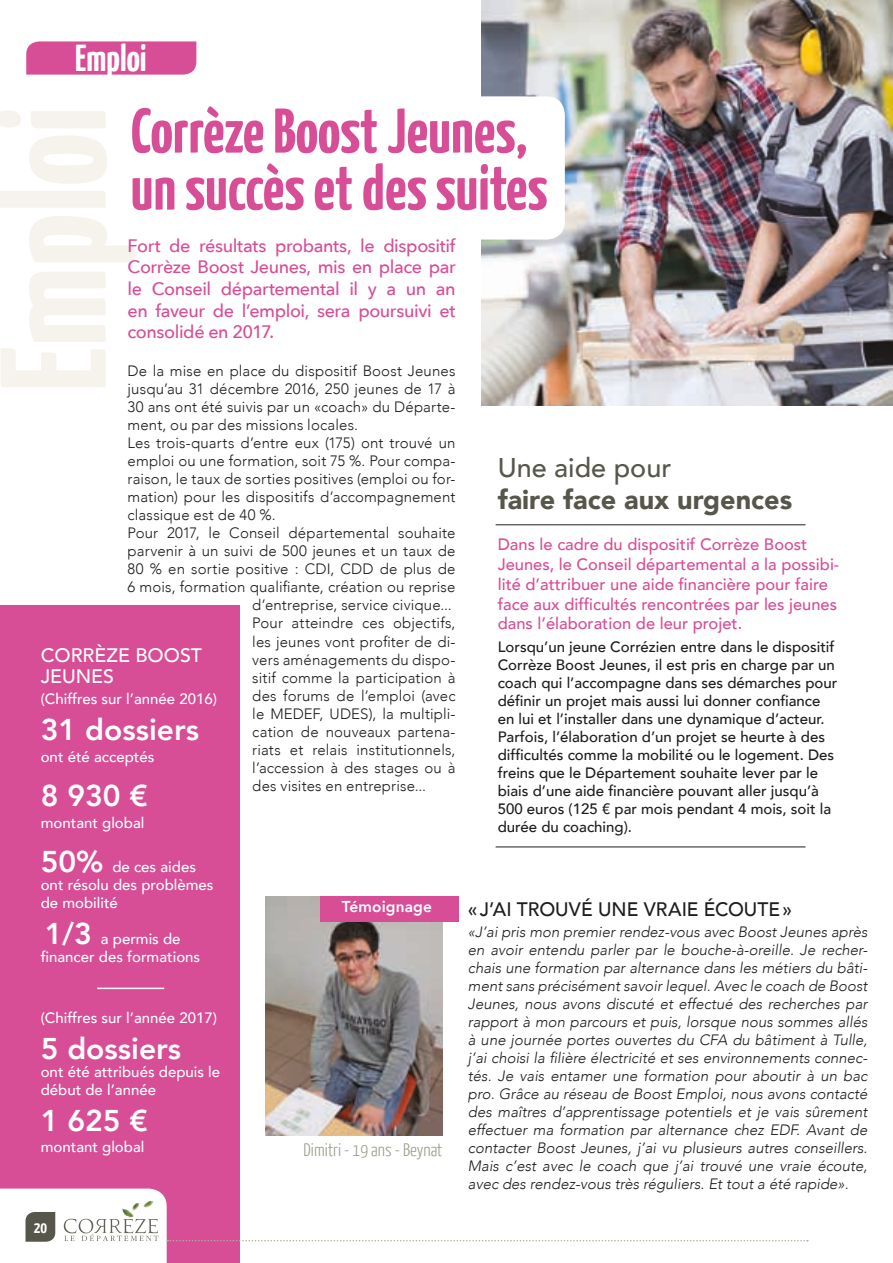
<style>
.page{position:relative;width:893px;height:1263px;background:#fff}
.page>*{position:absolute;margin:0;border:0;box-sizing:border-box;transform-origin:0 0}
.t1{font:700 63px/57px "Yanone Kaffeesatz";color:#d74d96}
.t2{font:700 37.5px "Yanone Kaffeesatz";color:#fff}
.t3{font:800 30px "Avenir";color:#fff}
.t4{font:900 27px "Avenir";color:#57564b}
.t5{font:500 27px "Avenir";color:#57564b}
.t6{font:500 19.5px "Avenir";color:#1d1d1b}
.t7{font:500 19.5px/21px "Avenir";color:#fff}
.t8{font:500 18px/21.6px "Avenir Next";letter-spacing:-.025em;color:#d74d96;text-align:justify}
.t9{font:300 18px "Yanone Kaffeesatz";color:#9d9b89}
.t10{font:500 16.5px/19.8px "Avenir";color:#d74d96}
.t11{font:700 16.5px "Yanone Kaffeesatz";color:#fff}
.t12{font:800 15.75px "Avenir";letter-spacing:.01em;color:#fff}
.t13{font:300 15px "Avenir";letter-spacing:.01em;color:#1d1d1b}
.t14{font:italic 300 15px/18px "Avenir";color:#1d1d1b;text-align:justify}
.t15{font:500 15px/18px "Avenir";color:#1d1d1b}
.t16{font:500 15px/18px "Avenir";color:#fff}
.s1{font-weight:800;font-size:30px}
</style>
<div class="page">
<img style="left:481px;top:0;width:412px;height:405px">
<div style="left:120px;top:96px;width:445px;height:144px;background:#fff;border-radius:18px"></div>
<svg style="left:26px;top:41px;width:170px;height:34px"></svg>
<div style="left:0;top:606px;width:240px;height:657px;background:#d74d96"></div>
<img style="left:265px;top:896px;width:177px;height:239px">
<div style="left:320px;top:896px;width:139px;height:26px;background:#d74d96"></div>
<svg style="left:0;top:1188px;width:808px;height:75px"></svg>
<hr style="left:496px;top:524px;width:309px;height:1px;background:#1d1d1b">
<hr style="left:496px;top:846px;width:309px;height:1px;background:#1d1d1b">
<hr style="left:97px;top:988px;width:67px;height:1px;background:#fff">
<h2 class="t2" style="left:75px;top:35px;width:73px">Emploi</h2>
<h1 class="t1" style="left:131px;top:101px;width:418px">Corrèze Boost Jeunes, un succès et des suites</h1>
<p class="t8" style="left:128px;top:234px;width:329px">Fort de résultats probants, le dispositif Corrèze Boost Jeunes, mis en place par le Conseil départemental il y a un an en faveur de l’emploi, sera poursuivi et consolidé en 2017.</p>
<p class="t13" style="left:128px;top:362px;width:329px">De la mise en place du dispositif Boost Jeunes</p>
<p class="t13" style="left:128px;top:380px;width:329px">jusqu’au 31 décembre 2016, 250 jeunes de 17 à</p>
<p class="t13" style="left:128px;top:398px;width:329px">30 ans ont été suivis par un «coach» du Départe-</p>
<p class="t13" style="left:128px;top:416px;width:232px">ment, ou par des missions locales.</p>
<p class="t13" style="left:128px;top:434px;width:329px">Les trois-quarts d’entre eux (175) ont trouvé un</p>
<p class="t13" style="left:128px;top:452px;width:329px">emploi ou une formation, soit 75 %. Pour compa-</p>
<p class="t13" style="left:128px;top:470px;width:329px">raison, le taux de sorties positives (emploi ou for-</p>
<p class="t13" style="left:128px;top:488px;width:329px">mation) pour les dispositifs d’accompagnement</p>
<p class="t13" style="left:128px;top:506px;width:150px">classique est de 40 %.</p>
<p class="t13" style="left:128px;top:524px;width:329px">Pour 2017, le Conseil départemental souhaite</p>
<p class="t13" style="left:128px;top:542px;width:329px">parvenir à un suivi de 500 jeunes et un taux de</p>
<p class="t13" style="left:128px;top:560px;width:329px">80 % en sortie positive : CDI, CDD de plus de</p>
<p class="t13" style="left:128px;top:578px;width:329px">6 mois, formation qualifiante, création ou reprise</p>
<p class="t13" style="left:252px;top:596px;width:201px">d’entreprise, service civique...</p>
<p class="t13" style="left:252px;top:614px;width:205px">Pour atteindre ces objectifs,</p>
<p class="t13" style="left:252px;top:632px;width:205px">les jeunes vont profiter de di-</p>
<p class="t13" style="left:252px;top:650px;width:205px">vers aménagements du dispo-</p>
<p class="t13" style="left:252px;top:668px;width:205px">sitif comme la participation à</p>
<p class="t13" style="left:252px;top:686px;width:205px">des forums de l’emploi (avec</p>
<p class="t13" style="left:252px;top:704px;width:205px">le MEDEF, UDES), la multipli-</p>
<p class="t13" style="left:252px;top:722px;width:205px">cation de nouveaux partena-</p>
<p class="t13" style="left:252px;top:740px;width:205px">riats et relais institutionnels,</p>
<p class="t13" style="left:252px;top:758px;width:205px">l’accession à des stages ou à</p>
<p class="t13" style="left:252px;top:776px;width:175px">des visites en entreprise...</p>
<h3 class="t7" style="left:41px;top:644px;width:163px">CORRÈZE BOOST<br>JEUNES</h3>
<p class="t16" style="left:41px;top:689px;width:178px">(Chiffres sur l’année 2016)</p>
<h3 class="t3" style="left:41px;top:706px;width:160px">31 dossiers</h3>
<p class="t16" style="left:41px;top:747px;width:115px">ont été acceptés</p>
<h3 class="t3" style="left:41px;top:772px;width:109px">8 930 €</h3>
<p class="t16" style="left:41px;top:813px;width:105px">montant global</p>
<p class="t16" style="left:41px;top:857px;width:174px"><span class="s1">50%</span> de ces aides ont résolu des problèmes de mobilité</p>
<p class="t16" style="left:41px;top:929px;width:161px"><span class="s1">1/3</span> a permis de financer des formations</p>
<p class="t12" style="left:342px;top:894px;width:92px">Témoignage</p>
<p class="t16" style="left:41px;top:1007px;width:178px">(Chiffres sur l’année 2017)</p>
<h3 class="t3" style="left:41px;top:1025px;width:142px">5 dossiers</h3>
<p class="t16" style="left:41px;top:1061px;width:181px">ont été attribués depuis le début de l’année</p>
<h3 class="t3" style="left:41px;top:1097px;width:109px">1 625 €</h3>
<p class="t16" style="left:41px;top:1137px;width:105px">montant global</p>
<p class="t9" style="left:303px;top:1139px;width:140px">Dimitri - 19 ans - Beynat</p>
<h3 class="t5" style="left:498px;top:444px;width:175px">Une aide pour</h3>
<h3 class="t4" style="left:498px;top:477px;width:296px">faire face aux urgences</h3>
<p class="t10" style="left:498px;top:534px;width:343px">Dans le cadre du dispositif Corrèze Boost Jeunes, le Conseil départemental a la possibi&shy;lité d’attribuer une aide financière pour faire face aux difficultés rencontrées par les jeunes dans l’élaboration de leur projet.</p>
<p class="t15" style="left:498px;top:637px;width:341px">Lorsqu’un jeune Corrézien entre dans le dispositif Corrèze Boost Jeunes, il est pris en charge par un coach qui l’accompagne dans ses démarches pour définir un projet mais aussi lui donner confiance en lui et l’installer dans une dynamique d’acteur.<br>Parfois, l’élaboration d’un projet se heurte à des difficultés comme la mobilité ou le logement. Des freins que le Département souhaite lever par le biais d’une aide financière pouvant aller jusqu’à 500 euros (125 € par mois pendant 4 mois, soit la durée du coaching).</p>
<h3 class="t6" style="left:468px;top:892px;width:326px">«J’AI TROUVÉ UNE VRAIE ÉCOUTE»</h3>
<p class="t14" style="left:468px;top:922px;width:401px">«J’ai pris mon premier rendez-vous avec Boost Jeunes après en avoir entendu parler par le bouche-à-oreille. Je recher&shy;chais une formation par alternance dans les métiers du bâti&shy;ment sans précisément savoir lequel. Avec le coach de Boost Jeunes, nous avons discuté et effectué des recherches par rapport à mon parcours et puis, lorsque nous sommes allés à une journée portes ouvertes du CFA du bâtiment à Tulle, j’ai choisi la filière électricité et ses environnements connec&shy;tés. Je vais entamer une formation pour aboutir à un bac pro. Grâce au réseau de Boost Emploi, nous avons contacté des maîtres d’apprentissage potentiels et je vais sûrement effectuer ma formation par alternance chez EDF. Avant de contacter Boost Jeunes, j’ai vu plusieurs autres conseillers.<br>Mais c’est avec le coach que j’ai trouvé une vraie écoute, avec des rendez-vous très réguliers. Et tout a été rapide».</p>
<p class="t11" style="left:34px;top:1217px;width:15px">20</p>
</div>
